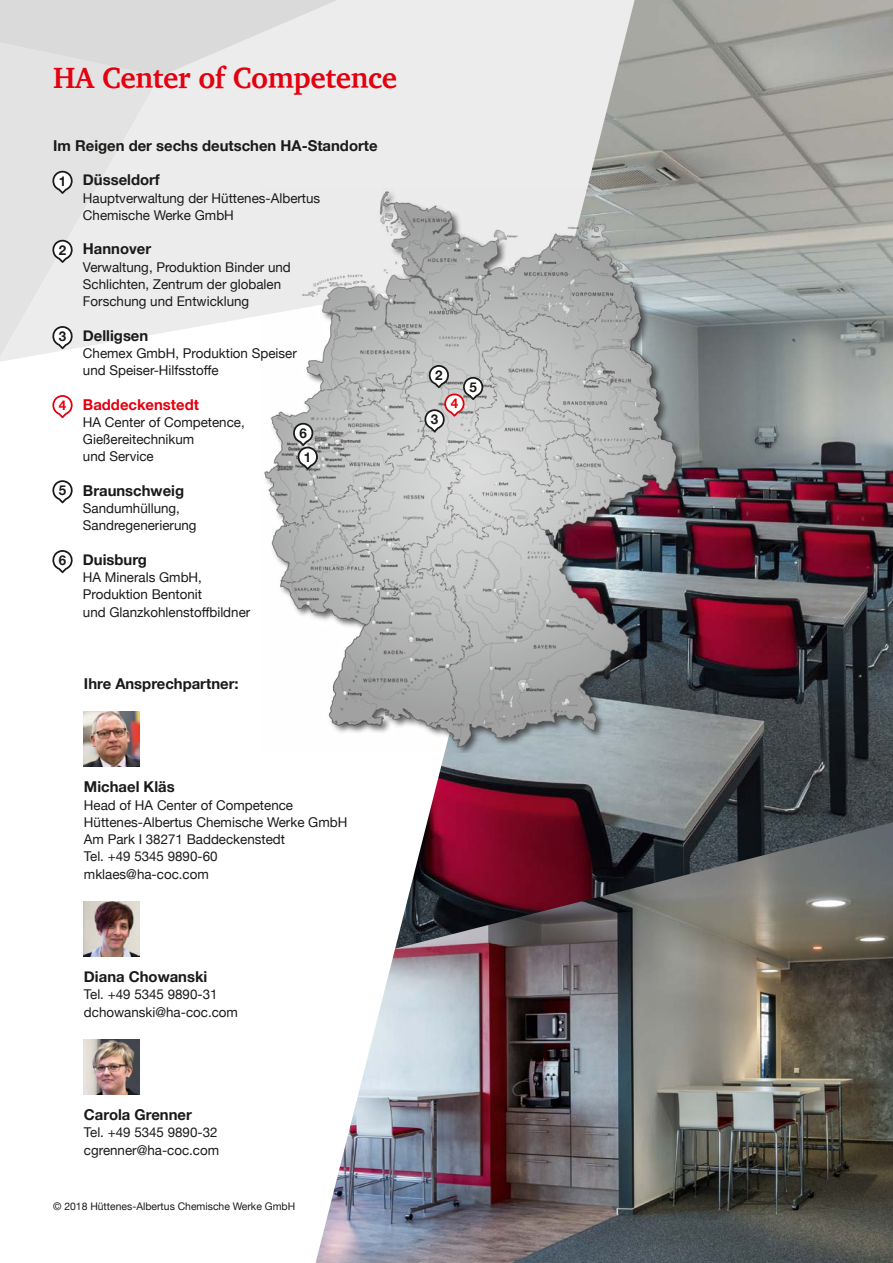
<style>
.page{position:relative;width:893px;height:1263px;background:#fff}
.page>*{position:absolute;margin:0;border:0;box-sizing:border-box;transform-origin:0 0}
.t1{font:700 30px "Charter";letter-spacing:-.01em;color:#e3000f}
.t2{font:700 15px "Helvetica Neue";color:#1a1a18}
.t3{font:700 15px "Helvetica Neue";color:#e3000f}
.t4{font:13.5px/17.2px "Helvetica Neue";color:#1a1a18}
.t5{font:700 13.5px "Helvetica Neue";color:#1a1a18}
.t6{font:700 13.5px "Helvetica Neue";color:#e3000f}
.t7{font:10.5px "Helvetica Neue";color:#1a1a18}
</style>
<div class="page">
<svg style="left:0;top:76px;width:395px;height:286px;background:#ebebeb"></svg>
<svg style="left:0;top:0;width:395px;height:76px;background:#e1e1e1"></svg>
<img style="left:395px;top:0;width:498px;height:822px">
<img style="left:84px;top:711px;width:55px;height:55px">
<img style="left:316px;top:822px;width:577px;height:441px">
<svg style="left:51px;top:171px;width:23px;height:23px"></svg>
<svg style="left:51px;top:326px;width:23px;height:23px"></svg>
<img style="left:261px;top:188px;width:420px;height:565px">
<svg style="left:292px;top:423px;width:27px;height:47px"></svg>
<svg style="left:51px;top:240px;width:23px;height:23px"></svg>
<svg style="left:52px;top:480px;width:21px;height:23px"></svg>
<svg style="left:52px;top:550px;width:21px;height:23px"></svg>
<svg style="left:52px;top:395px;width:21px;height:23px"></svg>
<svg style="left:423px;top:365px;width:61px;height:67px"></svg>
<img style="left:84px;top:901px;width:55px;height:55px">
<img style="left:84px;top:1039px;width:55px;height:55px">
<h1 class="t1" style="left:53px;top:52px;width:346px">HA Center of Competence</h1>
<p class="t2" style="left:53px;top:134px;width:326px">Im Reigen der sechs deutschen HA-Standorte</p>
<p class="t2" style="left:83px;top:168px;width:78px">Düsseldorf</p>
<p class="t4" style="left:83px;top:190px;width:239px">Hauptverwaltung der Hüttenes-Albertus<br>Chemische Werke GmbH</p>
<p class="t2" style="left:83px;top:237px;width:70px">Hannover</p>
<p class="t4" style="left:83px;top:259px;width:209px">Verwaltung, Produktion Binder und<br>Schlichten, Zentrum der globalen<br>Forschung und Entwicklung</p>
<p class="t2" style="left:83px;top:324px;width:67px">Delligsen</p>
<p class="t4" style="left:83px;top:345px;width:215px">Chemex GmbH, Produktion Speiser und Speiser-Hilfsstoffe</p>
<p class="t3" style="left:83px;top:393px;width:118px">Baddeckenstedt</p>
<p class="t4" style="left:83px;top:414px;width:163px">HA Center of Competence,<br>Gießereitechnikum<br>und Service</p>
<p class="t2" style="left:83px;top:479px;width:103px">Braunschweig</p>
<p class="t4" style="left:83px;top:500px;width:115px">Sandumhüllung,<br>Sandregenerierung</p>
<p class="t2" style="left:83px;top:548px;width:65px">Duisburg</p>
<p class="t4" style="left:83px;top:569px;width:169px">HA Minerals GmbH,<br>Produktion Bentonit<br>und Glanzkohlenstoffbildner</p>
<p class="t5" style="left:59px;top:170px;width:9px">1</p>
<p class="t5" style="left:59px;top:239px;width:9px">2</p>
<p class="t5" style="left:59px;top:325px;width:9px">3</p>
<p class="t5" style="left:435px;top:364px;width:9px">2</p>
<p class="t6" style="left:59px;top:394px;width:9px">4</p>
<p class="t6" style="left:451px;top:393px;width:9px">4</p>
<p class="t5" style="left:431px;top:409px;width:9px">3</p>
<p class="t5" style="left:299px;top:422px;width:9px">6</p>
<p class="t5" style="left:304px;top:446px;width:9px">1</p>
<p class="t5" style="left:59px;top:480px;width:9px">5</p>
<p class="t5" style="left:59px;top:549px;width:9px">6</p>
<p class="t5" style="left:469px;top:376px;width:9px">5</p>
<p class="t2" style="left:84px;top:672px;width:156px">Ihre Ansprechpartner:</p>
<p class="t2" style="left:84px;top:775px;width:92px">Michael Kläs</p>
<p class="t4" style="left:84px;top:797px;width:265px">Head of HA Center of Competence<br>Hüttenes-Albertus Chemische Werke GmbH<br>Am Park I 38271 Baddeckenstedt<br>Tel. +49 5345 9890-60<br>mklaes@ha-coc.com</p>
<p class="t2" style="left:84px;top:965px;width:125px">Diana Chowanski</p>
<p class="t4" style="left:84px;top:987px;width:156px">Tel. +49 5345 9890-31 dchowanski@ha-coc.com</p>
<p class="t2" style="left:84px;top:1103px;width:109px">Carola Grenner</p>
<p class="t4" style="left:84px;top:1125px;width:137px">Tel. +49 5345 9890-32 cgrenner@ha-coc.com</p>
<p class="t7" style="left:53px;top:1198px;width:244px">© 2018 Hüttenes-Albertus Chemische Werke GmbH</p>
</div>
